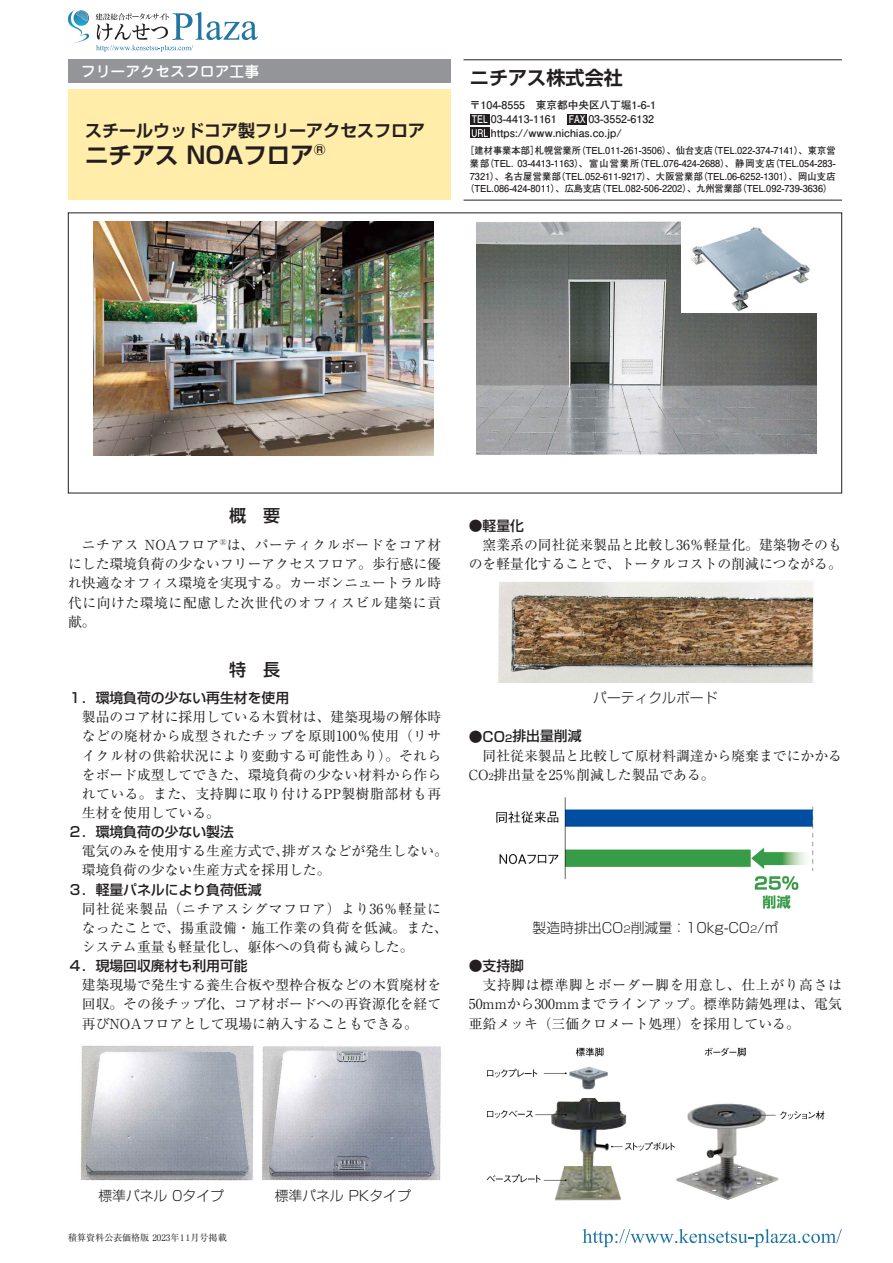
<style>
.page{position:relative;width:893px;height:1263px;background:#fff}
.page>*{position:absolute;margin:0;border:0;box-sizing:border-box;transform-origin:0 0}
.t1{font:700 23.4px "Shin Go Pr 6 De";color:#231f20}
.t2{font:700 19.2px "Shin Go Pr 6 De";color:#231f20}
.t3{font:700 16.95px "Shin Go Pr 6 De";color:#231f20}
.t4{font:500 16.95px "Shin Go Pr 6";color:#231f20}
.t5{font:500 14.85px "Jun 34 Pro";color:#fff}
.t6{font:13.8px/19.2px "Ryumin Pr 6";color:#231f20;text-align:justify}
.t7{font:13.8px/19.2px "Ryumin Pr 6";letter-spacing:.025em;color:#231f20}
.t8{font:500 13.8px "Shin Go Pr 6";color:#231f20}
.t9{font:300 13.8px "Shin Go Pr 6";color:#231f20}
.t10{font:700 10.65px "Futo Go B101 Pr 6";color:#231f20}
.t11{font:700 9.6px/12.8px "Futo Go B101 Pr 6";color:#231f20;text-align:center;scale:.96 1}
.t12{font:9px "Ryumin Pr 6";color:#231f20}
.s1{color:#fff}
.s2{font-size:9.6px}
.s3{font-family:"Koz Min Pr 6 N"}
</style>
<div class="page">
<img style="left:94px;top:221px;width:340px;height:234px">
<img style="left:476px;top:221px;width:340px;height:234px">
<hr style="left:463px;top:200px;width:379px;height:1px;background:#231f20">
<hr style="left:463px;top:60px;width:379px;height:1px;background:#231f20">
<div style="left:68px;top:60px;width:383px;height:23px;background:#939598"></div>
<div style="left:68px;top:89px;width:383px;height:111px;background:#ffeda9"></div>
<div style="left:470px;top:114px;width:20px;height:10px;background:#231f20"></div>
<div style="left:567px;top:114px;width:20px;height:10px;background:#231f20"></div>
<svg style="left:470px;top:128px;width:20px;height:10px"></svg>
<svg style="left:472px;top:129px;width:16px;height:8px"></svg>
<img style="left:496px;top:797px;width:318px;height:112px">
<img style="left:681px;top:221px;width:135px;height:91px">
<img style="left:498px;top:581px;width:315px;height:101px">
<img style="left:486px;top:1047px;width:339px;height:154px">
<img style="left:80px;top:1045px;width:174px;height:136px">
<img style="left:262px;top:1046px;width:179px;height:135px">
<svg style="left:583px;top:1229px;width:259px;height:18px"></svg>
<svg style="left:95px;top:12px;width:163px;height:40px"></svg>
<img style="left:83px;top:10px;width:6px;height:16px">
<img style="left:83px;top:11px;width:6px;height:10px">
<img style="left:68px;top:10px;width:15px;height:23px">
<img style="left:74px;top:33px;width:15px;height:10px">
<p class="t5" style="left:81px;top:59px;width:180px">フリーアクセスフロア工事</p>
<p class="t3" style="left:85px;top:117px;width:342px">スチールウッドコア製フリーアクセスフロア</p>
<h1 class="t1" style="left:85px;top:136px;width:242px">ニチアス NOAフロア<sup>®</sup></h1>
<h2 class="t2" style="left:470px;top:62px;width:155px">ニチアス株式会社</h2>
<p class="t10" style="left:470px;top:97px;width:188px">〒104-8555　東京都中央区八丁堀1-6-1</p>
<p class="t10" style="left:472px;top:111px;width:184px"><span class="s1">TEL</span> 03-4413-1161　<span class="s1">FAX</span> 03-3552-6132</p>
<p class="t10" style="left:491px;top:124px;width:132px">https://www.nichias.co.jp/</p>
<p class="t11" style="left:465px;top:144px;width:387px">［建材事業本部］札幌営業所（TEL.011-261-3506）、仙台支店（TEL.022-374-7141）、東京営業部（TEL. 03-4413-1163）、富山営業所（TEL.076-424-2688）、静岡支店（TEL.054-283- 7321）、名古屋営業部（TEL.052-611-9217）、大阪営業部（TEL.06-6252-1301）、岡山支店（TEL.086-424-8011）、広島支店（TEL.082-506-2202）、九州営業部（TEL.092-739-3636）</p>
<p class="t4" style="left:229px;top:502px;width:53px">概　要</p>
<p class="t6" style="left:68px;top:535px;width:375px;text-indent:14px">ニチアス NOAフロア<sup>®</sup>は、パーティクルボードをコア材にした環境負荷の少ないフリーアクセスフロア。歩行感に優れ快適なオフィス環境を実現する。カーボンニュートラル時代に向けた環境に配慮した次世代のオフィスビル建築に貢献。</p>
<p class="t4" style="left:229px;top:655px;width:53px">特　長</p>
<p class="t8" style="left:68px;top:687px;width:223px">１．環境負荷の少ない再生材を使用</p>
<p class="t6" style="left:82px;top:707px;width:361px">製品のコア材に採用している木質材は、建築現場の解体時などの廃材から成型されたチップを原則100％使用（リサイクル材の供給状況により変動する可能性あり）。それらをボード成型してできた、環境負荷の少ない材料から作られている。また、支持脚に取り付けるPP製樹脂部材も再生材を使用している。</p>
<p class="t8" style="left:68px;top:821px;width:167px">２．環境負荷の少ない製法</p>
<p class="t6" style="left:82px;top:841px;width:368px">電気のみを使用する生産方式で、排ガスなどが発生しない。環境負荷の少ない生産方式を採用した。</p>
<p class="t8" style="left:68px;top:878px;width:195px">３．軽量パネルにより負荷低減</p>
<p class="t7" style="left:82px;top:898px;width:368px">同社従来製品（ニチアスシグマフロア）より36％軽量になったことで、揚重設備・施工作業の負荷を低減。また、システム重量も軽量化し、躯体への負荷も減らした。</p>
<p class="t8" style="left:68px;top:954px;width:181px">４．現場回収廃材も利用可能</p>
<p class="t6" style="left:82px;top:975px;width:361px">建築現場で発生する養生合板や型枠合板などの木質廃材を回収。その後チップ化、コア材ボードへの再資源化を経て再びNOAフロアとして現場に納入することもできる。</p>
<p class="t8" style="left:469px;top:514px;width:57px">●軽量化</p>
<p class="t6" style="left:469px;top:535px;width:375px;text-align:right">窯業系の同社従来製品と比較し36％軽量化。建築物そのものを軽量化することで、トータルコストの削減につながる。</p>
<p class="t9" style="left:593px;top:687px;width:126px">パーティクルボード</p>
<p class="t8" style="left:469px;top:725px;width:114px">●CO<span class="s2">2</span>排出量削減</p>
<p class="t6" style="left:469px;top:745px;width:375px;text-indent:14px">同社従来製品と比較して原材料調達から廃棄までにかかる<br>CO<span class="s2">2</span>排出量を25％削減した製品である。</p>
<p class="t9" style="left:533px;top:916px;width:247px">製造時排出CO<span class="s2">2</span>削減量：10kg-CO<span class="s2">2</span>/㎡</p>
<p class="t8" style="left:469px;top:954px;width:57px">●支持脚</p>
<p class="t6" style="left:469px;top:975px;width:375px;text-indent:14px">支持脚は標準脚とボーダー脚を用意し、仕上がり高さは50mmから300mmまでラインアップ。標準防錆処理は、電気亜鉛メッキ（三価クロメート処理）を採用している。</p>
<p class="t9" style="left:98px;top:1184px;width:314px">標準パネル 0タイプ 　　　標準パネル PKタイプ</p>
<p class="t12" style="left:68px;top:1230px;width:160px">積算資料公表価格版 2023年<span class="s3">11</span>月号掲載</p>
</div>
